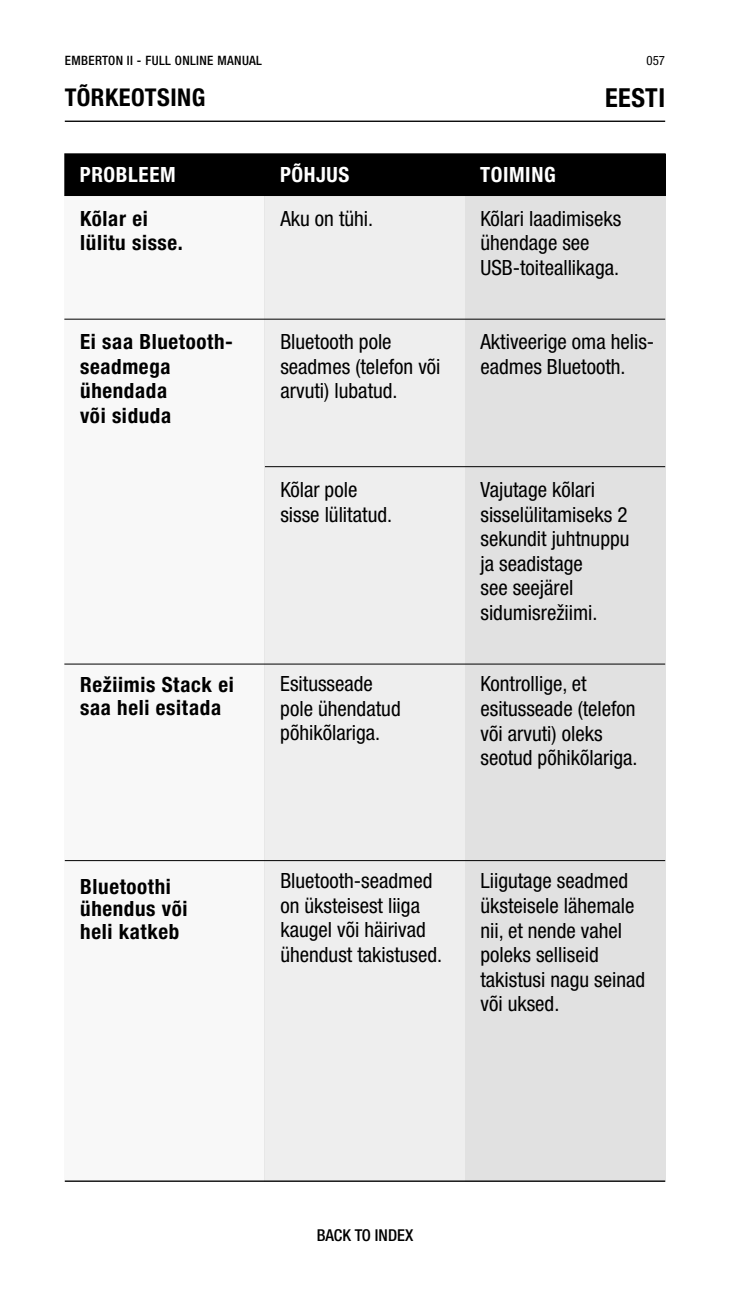
<style>
.page{position:relative;width:730px;height:1297px;background:#fff}
.page>*{position:absolute;margin:0;border:0;box-sizing:border-box;transform-origin:0 0}
.t1{font:700 condensed 26.25px "Helvetica Neue LTW1 G";letter-spacing:.02em;color:#000}
.t2{font:700 condensed 24.5px "Helvetica Neue LTW1 G";letter-spacing:.02em;color:#000}
.t3{font:condensed 21px/24.5px "Helvetica Neue LTW1 G";color:#000}
.t4{font:700 condensed 21px/24.5px "Helvetica Neue LTW1 G";letter-spacing:.03em;color:#000}
.t5{font:700 condensed 21px "Helvetica Neue LTW1 G";letter-spacing:.03em;color:#fff}
.t6{font:500 condensed 16.45px "Helvetica Neue LTW1 G";color:#000}
.t7{font:500 condensed 12.95px "Helvetica Neue LTW1 G";letter-spacing:.03em;color:#000}
.t8{font:condensed 12.95px "Helvetica Neue LTW1 G";color:#000}
</style>
<div class="page">
<div style="left:465px;top:195px;width:199px;height:986px;background:#e1e1e1"></div>
<div style="left:265px;top:195px;width:200px;height:986px;background:#eee"></div>
<div style="left:65px;top:196px;width:200px;height:985px;background:#f8f8f8"></div>
<div style="left:65px;top:154px;width:599px;height:41px;background:#000"></div>
<div style="left:65px;top:154px;width:600px;height:42px;border:1px solid #000"></div>
<hr style="left:64px;top:319px;width:600px;height:1px;background:#000">
<hr style="left:265px;top:466px;width:399px;height:1px;background:#000">
<hr style="left:64px;top:663px;width:600px;height:1px;background:#000">
<hr style="left:65px;top:860px;width:599px;height:1px;background:#000">
<hr style="left:65px;top:121px;width:599px;height:1px;background:#000">
<p class="t7" style="left:65px;top:52px;width:199px">EMBERTON II - FULL ONLINE MANUAL</p>
<p class="t8" style="left:646px;top:53px;width:20px">057</p>
<p class="t2" style="left:65px;top:83px;width:142px">TÕRKEOTSING</p>
<p class="t1" style="left:604px;top:82px;width:61px">EESTI</p>
<p class="t5" style="left:80px;top:162px;width:97px">PROBLEEM</p>
<p class="t5" style="left:280px;top:162px;width:71px">PÕHJUS</p>
<p class="t5" style="left:480px;top:162px;width:77px">TOIMING</p>
<p class="t3" style="left:280px;top:206px;width:91px">Aku on tühi.</p>
<p class="t4" style="left:80px;top:206px;width:104px">Kõlar ei lülitu sisse.</p>
<p class="t3" style="left:480px;top:206px;width:142px">Kõlari laadimiseks ühendage see<br>USB-toiteallikaga.</p>
<p class="t4" style="left:80px;top:330px;width:154px">Ei saa Bluetooth&shy;seadmega ühendada<br>või siduda</p>
<p class="t4" style="left:80px;top:673px;width:155px;line-height:22.8px">Režiimis Stack ei saa heli esitada</p>
<p class="t4" style="left:80px;top:874px;width:109px;line-height:22.8px">Bluetoothi ühendus või heli katkeb</p>
<p class="t3" style="left:280px;top:330px;width:162px">Bluetooth pole seadmes (telefon või arvuti) lubatud.</p>
<p class="t3" style="left:280px;top:478px;width:110px">Kõlar pole sisse lülitatud.</p>
<p class="t3" style="left:280px;top:671px;width:122px">Esitusseade pole ühendatud põhikõlariga.</p>
<p class="t3" style="left:480px;top:330px;width:175px">Aktiveerige oma helis&shy;eadmes Bluetooth.</p>
<p class="t3" style="left:480px;top:477px;width:150px">Vajutage kõlari sisselülitamiseks 2 sekundit juhtnuppu ja seadistage<br>see seejärel sidumisrežiimi.</p>
<p class="t3" style="left:480px;top:672px;width:157px">Kontrollige, et esitusseade (telefon või arvuti) oleks seotud põhikõlariga.</p>
<p class="t3" style="left:280px;top:868px;width:160px">Bluetooth-seadmed on üksteisest liiga kaugel või häirivad ühendust takistused.</p>
<p class="t3" style="left:480px;top:869px;width:166px">Liigutage seadmed üksteisele lähemale nii, et nende vahel poleks selliseid takistusi nagu seinad või uksed.</p>
<p class="t6" style="left:316px;top:1225px;width:98px">BACK TO INDEX</p>
</div>
